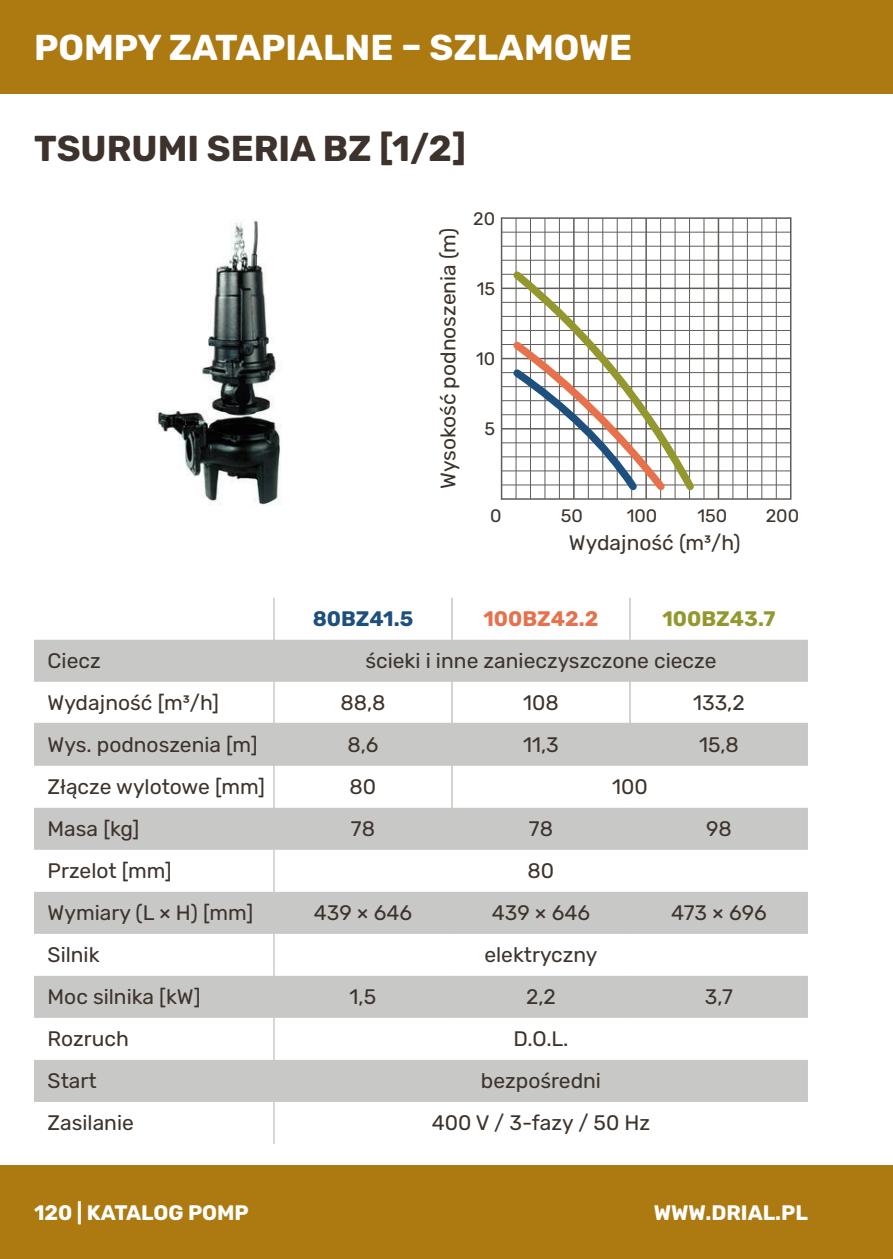
<style>
.page{position:relative;width:893px;height:1259px;background:#fff}
.page>*{position:absolute;margin:0;border:0;box-sizing:border-box;transform-origin:0 0}
.t1{font:700 36px "Rubik";color:#fff}
.t2{font:700 36px "Rubik";color:#3d332c}
.t3{font:21px "Rubik";color:#3d332c}
.t4{font:700 21px "Rubik";color:#fff}
.t5{font:700 21px "Rubik";color:#e7714d}
.t6{font:700 21px "Rubik";color:#93982e}
.t7{font:700 21px "Rubik";color:#1d4f7f}
.t8{font:18px "Rubik";color:#3d332c}
</style>
<div class="page">
<div style="left:0;top:0;width:893px;height:94px;background:#ac7a10"></div>
<div style="left:0;top:1165px;width:893px;height:94px;background:#ac7a10"></div>
<hr style="left:501px;top:217px;width:1px;height:283px;background:#615d59">
<hr style="left:790px;top:217px;width:1px;height:283px;background:#615d59">
<hr style="left:573px;top:218px;width:2px;height:281px;background:#615d59">
<hr style="left:645px;top:218px;width:2px;height:281px;background:#615d59">
<hr style="left:718px;top:218px;width:1px;height:281px;background:#615d59">
<hr style="left:515px;top:218px;width:2px;height:281px;background:#615d59">
<hr style="left:530px;top:218px;width:1px;height:281px;background:#615d59">
<hr style="left:544px;top:218px;width:1px;height:281px;background:#615d59">
<hr style="left:559px;top:218px;width:1px;height:281px;background:#615d59">
<hr style="left:588px;top:218px;width:1px;height:281px;background:#615d59">
<hr style="left:602px;top:218px;width:1px;height:281px;background:#615d59">
<hr style="left:617px;top:218px;width:1px;height:281px;background:#615d59">
<hr style="left:631px;top:218px;width:1px;height:281px;background:#615d59">
<hr style="left:660px;top:218px;width:1px;height:281px;background:#615d59">
<hr style="left:675px;top:218px;width:1px;height:281px;background:#615d59">
<hr style="left:689px;top:218px;width:1px;height:281px;background:#615d59">
<hr style="left:703px;top:218px;width:1px;height:281px;background:#615d59">
<hr style="left:732px;top:218px;width:1px;height:281px;background:#615d59">
<hr style="left:747px;top:218px;width:1px;height:281px;background:#615d59">
<hr style="left:761px;top:218px;width:1px;height:281px;background:#615d59">
<hr style="left:776px;top:218px;width:1px;height:281px;background:#615d59">
<hr style="left:502px;top:217px;width:289px;height:2px;background:#615d59">
<hr style="left:502px;top:287px;width:289px;height:2px;background:#615d59">
<hr style="left:502px;top:358px;width:289px;height:1px;background:#615d59">
<hr style="left:502px;top:428px;width:289px;height:1px;background:#615d59">
<hr style="left:502px;top:498px;width:289px;height:2px;background:#615d59">
<hr style="left:502px;top:232px;width:289px;height:1px;background:#615d59">
<hr style="left:502px;top:246px;width:289px;height:1px;background:#615d59">
<hr style="left:502px;top:260px;width:289px;height:1px;background:#615d59">
<hr style="left:502px;top:274px;width:289px;height:1px;background:#615d59">
<hr style="left:502px;top:302px;width:289px;height:1px;background:#615d59">
<hr style="left:502px;top:316px;width:289px;height:1px;background:#615d59">
<hr style="left:502px;top:330px;width:289px;height:1px;background:#615d59">
<hr style="left:502px;top:344px;width:289px;height:1px;background:#615d59">
<hr style="left:502px;top:372px;width:289px;height:1px;background:#615d59">
<hr style="left:502px;top:386px;width:289px;height:1px;background:#615d59">
<hr style="left:502px;top:400px;width:289px;height:1px;background:#615d59">
<hr style="left:502px;top:414px;width:289px;height:1px;background:#615d59">
<hr style="left:502px;top:442px;width:289px;height:1px;background:#615d59">
<hr style="left:502px;top:456px;width:289px;height:1px;background:#615d59">
<hr style="left:502px;top:470px;width:289px;height:1px;background:#615d59">
<hr style="left:502px;top:484px;width:289px;height:1px;background:#615d59">
<img style="left:156px;top:220px;width:126px;height:286px">
<svg style="left:34px;top:640px;width:774px;height:462px;fill:#c8c8c7"></svg>
<hr style="left:451px;top:598px;width:2px;height:42px;background:#c8c8c7">
<hr style="left:629px;top:598px;width:2px;height:42px;background:#c8c8c7">
<hr style="left:451px;top:682px;width:2px;height:168px;background:#c8c8c7">
<hr style="left:629px;top:682px;width:2px;height:84px;background:#c8c8c7">
<hr style="left:629px;top:808px;width:2px;height:42px;background:#c8c8c7">
<hr style="left:451px;top:892px;width:2px;height:42px;background:#c8c8c7">
<hr style="left:629px;top:892px;width:2px;height:42px;background:#c8c8c7">
<hr style="left:451px;top:976px;width:2px;height:42px;background:#c8c8c7">
<hr style="left:629px;top:976px;width:2px;height:42px;background:#c8c8c7">
<hr style="left:273px;top:598px;width:2px;height:546px;background:#c8c8c7">
<svg style="left:507px;top:265px;width:193px;height:232px"></svg>
<h1 class="t1" style="left:34px;top:26px;width:599px">POMPY ZATAPIALNE – SZLAMOWE</h1>
<h1 class="t2" style="left:34px;top:127px;width:433px">TSURUMI SERIA BZ [1/2]</h1>
<p class="t3" style="left:436px;top:489px;width:263px;rotate:-90deg">Wysokość podnoszenia (m)</p>
<p class="t8" style="left:473px;top:208px;width:23px">20</p>
<p class="t8" style="left:477px;top:278px;width:20px">15</p>
<p class="t8" style="left:476px;top:348px;width:21px">10</p>
<p class="t8" style="left:484px;top:418px;width:12px">5</p>
<p class="t8" style="left:490px;top:505px;width:13px">0</p>
<p class="t8" style="left:561px;top:505px;width:24px">50</p>
<p class="t8" style="left:627px;top:505px;width:32px">100</p>
<p class="t8" style="left:697px;top:505px;width:31px">150</p>
<p class="t8" style="left:766px;top:505px;width:35px">200</p>
<p class="t3" style="left:569px;top:530px;width:173px">Wydajność (m³/h)</p>
<p class="t7" style="left:313px;top:606px;width:102px">80BZ41.5</p>
<p class="t5" style="left:483px;top:606px;width:116px">100BZ42.2</p>
<p class="t6" style="left:662px;top:606px;width:114px">100BZ43.7</p>
<p class="t3" style="left:48px;top:648px;width:55px">Ciecz</p>
<p class="t3" style="left:365px;top:648px;width:352px">ścieki i inne zanieczyszczone ciecze</p>
<p class="t3" style="left:48px;top:690px;width:173px">Wydajność [m³/h]</p>
<p class="t3" style="left:341px;top:690px;width:46px">88,8</p>
<p class="t3" style="left:523px;top:690px;width:37px">108</p>
<p class="t3" style="left:693px;top:690px;width:53px">133,2</p>
<p class="t3" style="left:48px;top:732px;width:211px">Wys. podnoszenia [m]</p>
<p class="t3" style="left:348px;top:732px;width:32px">8,6</p>
<p class="t3" style="left:523px;top:732px;width:37px">11,3</p>
<p class="t3" style="left:699px;top:732px;width:41px">15,8</p>
<p class="t3" style="left:48px;top:774px;width:219px">Złącze wylotowe [mm]</p>
<p class="t3" style="left:350px;top:774px;width:28px">80</p>
<p class="t3" style="left:612px;top:774px;width:37px">100</p>
<p class="t3" style="left:48px;top:816px;width:93px">Masa [kg]</p>
<p class="t3" style="left:351px;top:816px;width:26px">78</p>
<p class="t3" style="left:529px;top:816px;width:26px">78</p>
<p class="t3" style="left:706px;top:816px;width:27px">98</p>
<p class="t3" style="left:48px;top:858px;width:126px">Przelot [mm]</p>
<p class="t3" style="left:528px;top:858px;width:28px">80</p>
<p class="t3" style="left:48px;top:900px;width:207px">Wymiary (L × H) [mm]</p>
<p class="t3" style="left:314px;top:900px;width:100px">439 × 646</p>
<p class="t3" style="left:492px;top:900px;width:100px">439 × 646</p>
<p class="t3" style="left:671px;top:900px;width:97px">473 × 696</p>
<p class="t3" style="left:48px;top:942px;width:53px">Silnik</p>
<p class="t3" style="left:484px;top:942px;width:115px">elektryczny</p>
<p class="t3" style="left:48px;top:984px;width:154px">Moc silnika [kW]</p>
<p class="t3" style="left:350px;top:984px;width:28px">1,5</p>
<p class="t3" style="left:526px;top:984px;width:31px">2,2</p>
<p class="t3" style="left:705px;top:984px;width:29px">3,7</p>
<p class="t3" style="left:48px;top:1026px;width:83px">Rozruch</p>
<p class="t3" style="left:513px;top:1026px;width:57px">D.O.L.</p>
<p class="t3" style="left:48px;top:1068px;width:51px">Start</p>
<p class="t3" style="left:481px;top:1068px;width:122px">bezpośredni</p>
<p class="t3" style="left:48px;top:1110px;width:88px">Zasilanie</p>
<p class="t3" style="left:432px;top:1110px;width:220px">400 V / 3-fazy / 50 Hz</p>
<p class="t4" style="left:34px;top:1200px;width:216px">120 | KATALOG POMP</p>
<p class="t4" style="left:654px;top:1200px;width:156px">WWW.DRIAL.PL</p>
</div>
